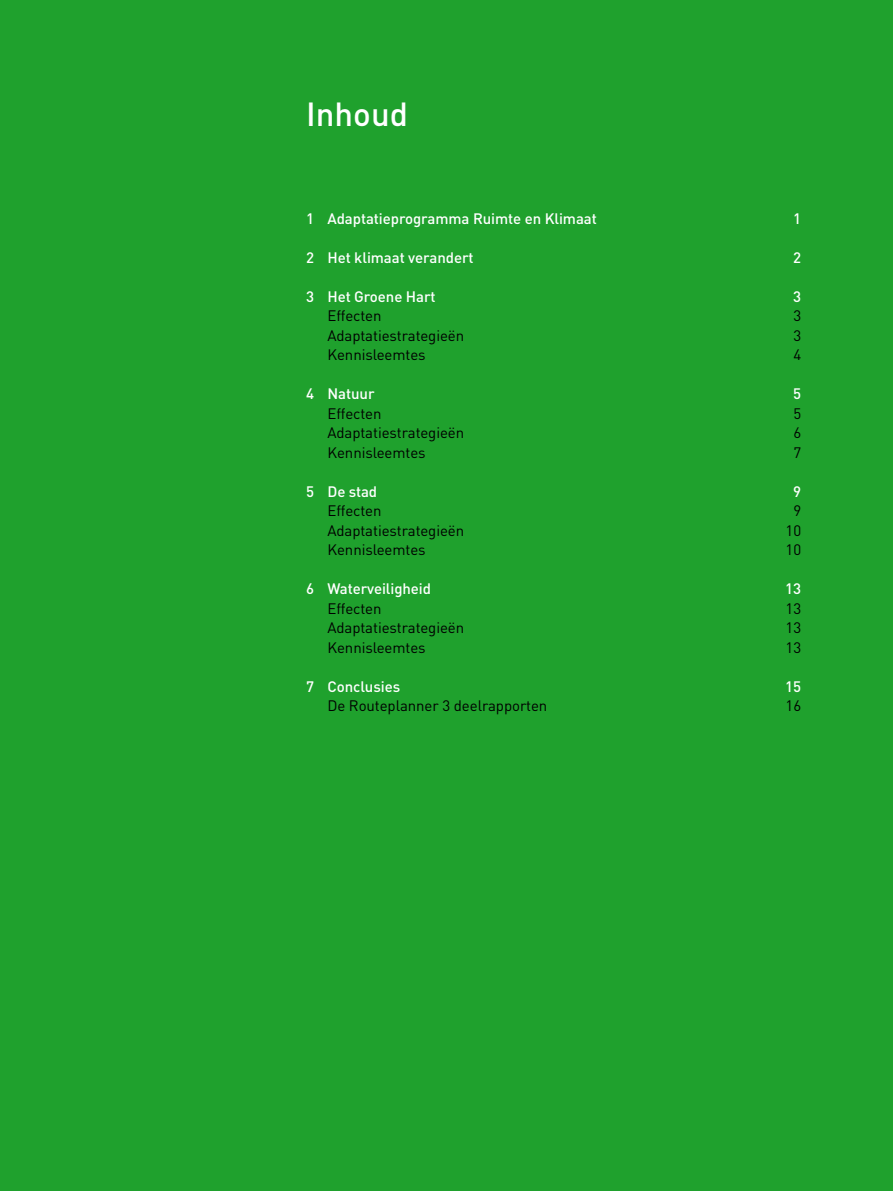
<style>
.page{position:relative;width:893px;height:1191px;background:#1fa12d}
.page>*{position:absolute;margin:0;border:0;box-sizing:border-box;transform-origin:0 0}
.t1{font:500 33px "DIN";color:#fff}
.t2{font:15px "DIN";letter-spacing:-.005em;color:#000}
.t3{font:500 15px "DIN";letter-spacing:-.005em;color:#fff}
</style>
<div class="page">
<h1 class="t1" style="left:306px;top:93px;width:103px">Inhoud</h1>
<p class="t3" style="left:306px;top:209px;width:292px">1 Adaptatieprogramma Ruimte en Klimaat</p>
<p class="t3" style="left:793px;top:209px;width:9px">1</p>
<p class="t3" style="left:306px;top:248px;width:169px">2 Het klimaat verandert</p>
<p class="t3" style="left:793px;top:248px;width:9px">2</p>
<p class="t3" style="left:306px;top:287px;width:131px">3 Het Groene Hart</p>
<p class="t3" style="left:793px;top:287px;width:9px">3</p>
<p class="t2" style="left:327px;top:306px;width:56px">Effecten</p>
<p class="t2" style="left:793px;top:306px;width:9px">3</p>
<p class="t2" style="left:306px;top:326px;width:160px">Adaptatiestrategieën</p>
<p class="t2" style="left:793px;top:326px;width:9px">3</p>
<p class="t2" style="left:327px;top:345px;width:100px">Kennisleemtes</p>
<p class="t2" style="left:793px;top:345px;width:9px">4</p>
<p class="t3" style="left:306px;top:384px;width:70px">4 Natuur</p>
<p class="t3" style="left:793px;top:384px;width:9px">5</p>
<p class="t2" style="left:327px;top:404px;width:56px">Effecten</p>
<p class="t2" style="left:793px;top:404px;width:9px">5</p>
<p class="t2" style="left:306px;top:423px;width:160px">Adaptatiestrategieën</p>
<p class="t2" style="left:793px;top:423px;width:9px">6</p>
<p class="t2" style="left:327px;top:443px;width:100px">Kennisleemtes</p>
<p class="t2" style="left:793px;top:443px;width:9px">7</p>
<p class="t3" style="left:306px;top:482px;width:73px">5 De stad</p>
<p class="t3" style="left:793px;top:482px;width:9px">9</p>
<p class="t2" style="left:327px;top:501px;width:56px">Effecten</p>
<p class="t2" style="left:793px;top:501px;width:9px">9</p>
<p class="t2" style="left:306px;top:521px;width:160px">Adaptatiestrategieën</p>
<p class="t2" style="left:786px;top:521px;width:17px">10</p>
<p class="t2" style="left:327px;top:540px;width:100px">Kennisleemtes</p>
<p class="t2" style="left:786px;top:540px;width:17px">10</p>
<p class="t3" style="left:306px;top:579px;width:126px">6 Waterveiligheid</p>
<p class="t3" style="left:785px;top:579px;width:17px">13</p>
<p class="t2" style="left:306px;top:599px;width:77px">Effecten</p>
<p class="t2" style="left:786px;top:599px;width:17px">13</p>
<p class="t2" style="left:306px;top:618px;width:160px">Adaptatiestrategieën</p>
<p class="t2" style="left:786px;top:618px;width:17px">13</p>
<p class="t2" style="left:327px;top:638px;width:100px">Kennisleemtes</p>
<p class="t2" style="left:786px;top:638px;width:17px">13</p>
<p class="t3" style="left:306px;top:677px;width:96px">7 Conclusies</p>
<p class="t3" style="left:785px;top:677px;width:17px">15</p>
<p class="t2" style="left:327px;top:696px;width:221px">De Routeplanner 3 deelrapporten</p>
<p class="t2" style="left:786px;top:696px;width:17px">16</p>
</div>
